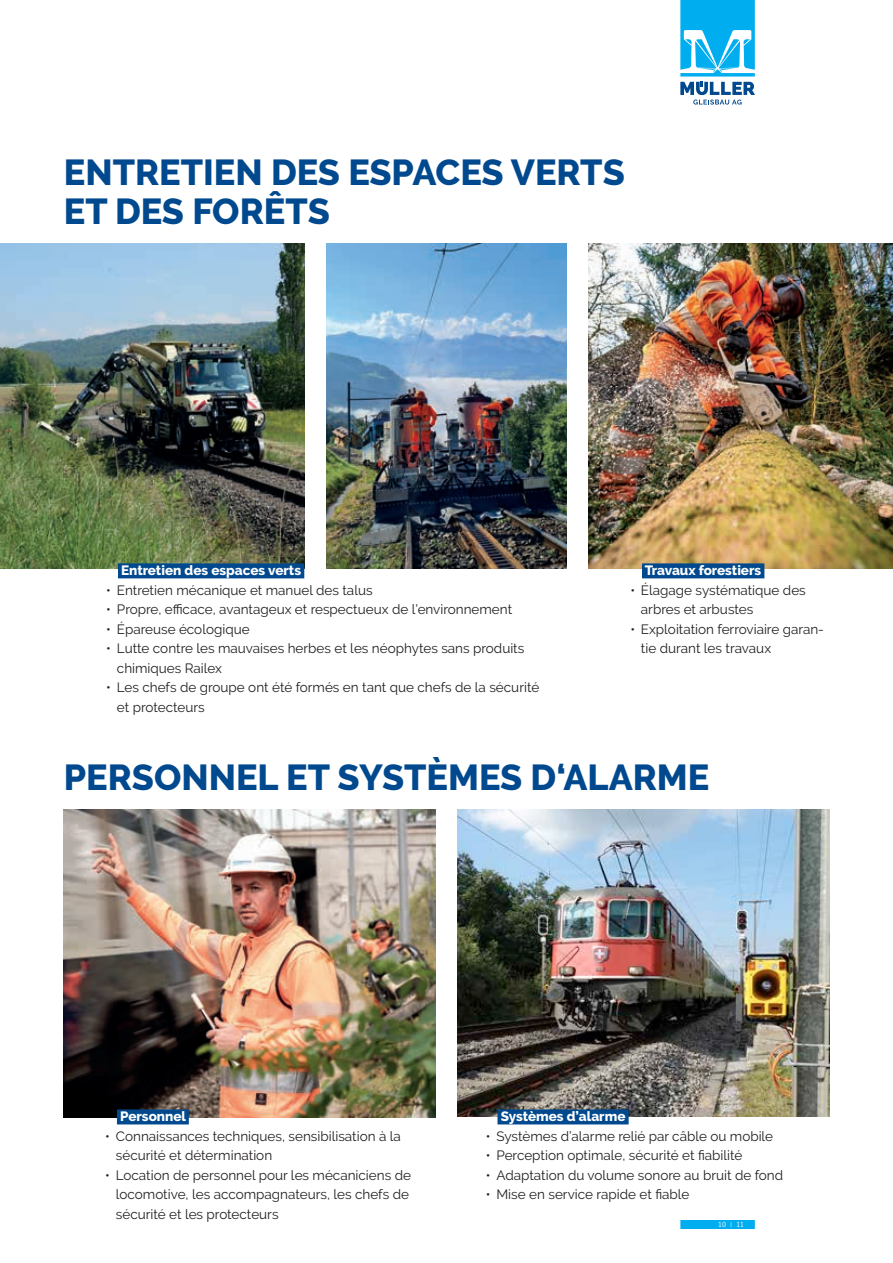
<style>
.page{position:relative;width:893px;height:1263px;background:#fff}
.page>*{position:absolute;margin:0;border:0;box-sizing:border-box;transform-origin:0 0}
.t1{font:800 36px/39px "Raleway";color:#01498e}
.t2{font:13.5px/19.5px "Raleway";color:#231f20}
.t3{font:800 13.5px "Raleway";color:#fff}
.t4{font:6.75px "Euphemia UCAS";color:#fff}
</style>
<div class="page">
<svg style="left:680px;top:0;width:75px;height:105px"></svg>
<svg style="left:680px;top:1220px;width:75px;height:9px"></svg>
<img style="left:63px;top:809px;width:373px;height:309px">
<div style="left:117px;top:1109px;width:72px;height:15px;background:#01498e"></div>
<img style="left:0;top:244px;width:305px;height:324px">
<img style="left:588px;top:244px;width:305px;height:324px">
<div style="left:118px;top:563px;width:186px;height:15px;background:#01498e"></div>
<div style="left:642px;top:563px;width:122px;height:15px;background:#01498e"></div>
<img style="left:457px;top:809px;width:372px;height:308px">
<img style="left:326px;top:244px;width:241px;height:324px">
<div style="left:497px;top:1109px;width:132px;height:15px;background:#01498e"></div>
<h1 class="t1" style="left:64px;top:153px;width:562px">ENTRETIEN DES ESPACES VERTS<br>ET DES FORÊTS</h1>
<p class="t3" style="left:121px;top:563px;width:181px">Entretien des espaces verts</p>
<p class="t2" style="left:106px;top:580px;width:268px">• Entretien mécanique et manuel des talus</p>
<p class="t2" style="left:106px;top:600px;width:407px">• Propre, efficace, avantageux et respectueux de l’environnement</p>
<p class="t2" style="left:106px;top:619px;width:145px">• Épareuse écologique</p>
<p class="t2" style="left:117px;top:639px;width:409px;text-indent:-11px">• Lutte contre les mauvaises herbes et les néophytes sans produits chimiques Railex</p>
<p class="t2" style="left:117px;top:678px;width:424px;text-indent:-11px">• Les chefs de groupe ont été formés en tant que chefs de la sécurité et protecteurs</p>
<p class="t3" style="left:645px;top:563px;width:118px">Travaux forestiers</p>
<p class="t2" style="left:641px;top:580px;width:166px;text-indent:-11px">• Élagage systématique des arbres et arbustes</p>
<p class="t2" style="left:641px;top:619px;width:185px;text-indent:-11px">• Exploitation ferroviaire garan&shy;tie durant les travaux</p>
<h1 class="t1" style="left:64px;top:758px;width:647px">PERSONNEL ET SYSTÈMES D‘ALARME</h1>
<p class="t3" style="left:120px;top:1109px;width:68px">Personnel</p>
<p class="t2" style="left:116px;top:1126px;width:286px;text-indent:-11px">• Connaissances techniques, sensibilisation à la sécurité et détermination</p>
<p class="t2" style="left:116px;top:1165px;width:297px;text-indent:-11px">• Location de personnel pour les mécaniciens de locomotive, les accompagnateurs, les chefs de sécurité et les protecteurs</p>
<p class="t3" style="left:501px;top:1109px;width:126px">Systèmes d’alarme</p>
<p class="t2" style="left:486px;top:1126px;width:289px">• Systèmes d’alarme relié par câble ou mobile</p>
<p class="t2" style="left:486px;top:1146px;width:258px">• Perception optimale, sécurité et fiabilité</p>
<p class="t2" style="left:486px;top:1165px;width:299px">• Adaptation du volume sonore au bruit de fond</p>
<p class="t2" style="left:486px;top:1185px;width:205px">• Mise en service rapide et fiable</p>
<p class="t4" style="left:718px;top:1220px;width:27px">10 <sup>|</sup> 11</p>
</div>
